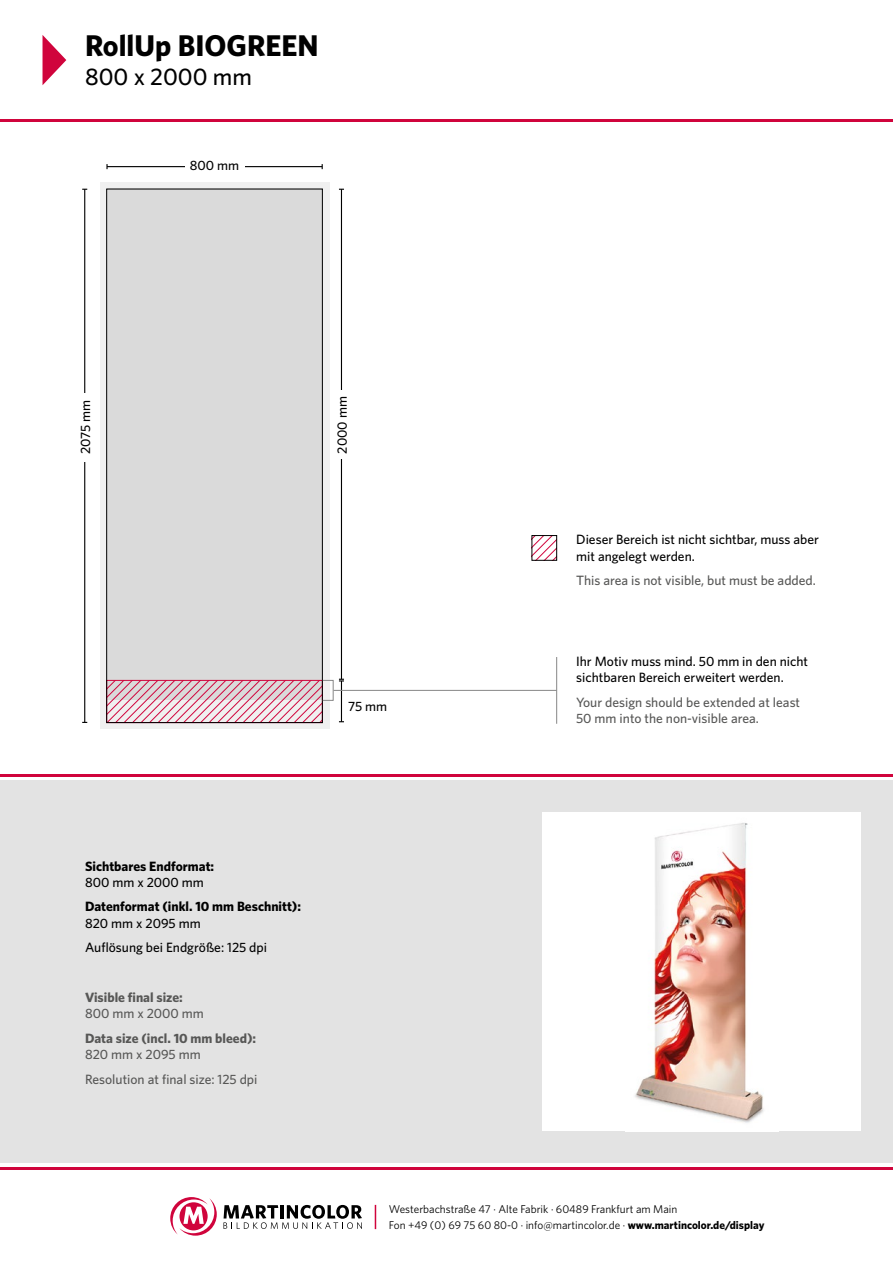
<style>
.page{position:relative;width:893px;height:1263px;background:#fff}
.page>*{position:absolute;margin:0;border:0;box-sizing:border-box;transform-origin:0 0}
.t1{font:700 30px "Whitney";color:#000}
.t2{font:500 24px "Whitney";color:#000}
.t3{font:500 13.5px/16.2px "Whitney";color:#000}
.t4{font:500 13.5px/24.8px "Whitney";color:#575756}
.t5{font:700 13.5px "Whitney";color:#000}
.t6{font:700 13.5px "Whitney";color:#575756}
.t7{font:11.25px/16px "Whitney";color:#000}
.s1{font-weight:700}
</style>
<div class="page">
<div style="left:0;top:780px;width:893px;height:383px;background:#e3e3e3"></div>
<hr style="left:0;top:119px;width:893px;height:2px;background:#d0043c">
<hr style="left:0;top:774px;width:893px;height:2px;background:#d0043c">
<hr style="left:0;top:1167px;width:893px;height:2px;background:#d0043c">
<svg style="left:223px;top:1205px;width:139px;height:24px"></svg>
<svg style="left:170px;top:1197px;width:47px;height:38px"></svg>
<svg style="left:375px;top:1205px;width:1px;height:24px"></svg>
<div style="left:542px;top:812px;width:319px;height:319px;background:#fff"></div>
<img style="left:635px;top:823px;width:129px;height:300px">
<svg style="left:43px;top:35px;width:23px;height:50px"></svg>
<hr style="left:107px;top:166px;width:215px;height:1px;background:#000">
<div style="left:185px;top:156px;width:59px;height:16px;background:#fff"></div>
<div style="left:100px;top:182px;width:229px;height:547px;background:#f0f0f0"></div>
<div style="left:107px;top:188px;width:215px;height:512px;background:#dadada"></div>
<svg style="left:108px;top:682px;width:213px;height:39px"></svg>
<div style="left:106px;top:680px;width:217px;height:43px;border:1px solid #d0043c"></div>
<svg style="left:533px;top:537px;width:22px;height:22px"></svg>
<div style="left:531px;top:535px;width:26px;height:26px;border:1px solid #000"></div>
<hr style="left:84px;top:189px;width:1px;height:533px;background:#000">
<hr style="left:341px;top:189px;width:1px;height:490px;background:#000">
<div style="left:334px;top:391px;width:15px;height:68px;background:#fff"></div>
<div style="left:77px;top:393px;width:16px;height:68px;background:#fff"></div>
<div style="left:106px;top:189px;width:217px;height:534px;border:1px solid #000"></div>
<hr style="left:341px;top:681px;width:1px;height:41px;background:#000">
<div style="left:322px;top:680px;width:12px;height:21px;border:1px solid #878787"></div>
<hr style="left:334px;top:690px;width:223px;height:1px;background:#878787">
<hr style="left:556px;top:657px;width:1px;height:67px;background:#878787">
<h1 class="t1" style="left:85px;top:27px;width:235px">RollUp BIOGREEN</h1>
<h2 class="t2" style="left:85px;top:62px;width:169px">800 x 2000 mm</h2>
<p class="t3" style="left:190px;top:157px;width:51px">800 mm</p>
<p class="t3" style="left:77px;top:454px;width:56px;rotate:-90deg">2075 mm</p>
<p class="t3" style="left:334px;top:453px;width:59px;rotate:-90deg">2000 mm</p>
<p class="t3" style="left:348px;top:697px;width:40px">75 mm</p>
<p class="t5" style="left:85px;top:858px;width:131px">Sichtbares Endformat:</p>
<p class="t3" style="left:85px;top:873px;width:120px">800 mm x 2000 mm</p>
<p class="t5" style="left:85px;top:898px;width:218px">Datenformat (inkl. 10 mm Beschnitt):</p>
<p class="t3" style="left:85px;top:910px;width:184px;line-height:24.8px">820 mm x 2095 mm<br>Auflösung bei Endgröße: 125 dpi</p>
<p class="t6" style="left:85px;top:989px;width:99px">Visible final size:</p>
<p class="t4" style="left:85px;top:1000px;width:120px">800 mm x 2000 mm</p>
<p class="t6" style="left:85px;top:1030px;width:173px">Data size (incl. 10 mm bleed):</p>
<p class="t4" style="left:85px;top:1041px;width:174px">820 mm x 2095 mm<br>Resolution at final size: 125 dpi</p>
<p class="t3" style="left:576px;top:531px;width:244px">Dieser Bereich ist nicht sichtbar, muss aber mit angelegt werden.</p>
<p class="t4" style="left:576px;top:568px;width:241px">This area is not visible, but must be added.</p>
<p class="t3" style="left:576px;top:653px;width:233px">Ihr Motiv muss mind. 50 mm in den nicht sichtbaren Bereich erweitert werden.</p>
<p class="t4" style="left:576px;top:694px;width:225px;line-height:16.2px">Your design should be extended at least<br>50 mm into the non-visible area.</p>
<p class="t7" style="left:389px;top:1200px;width:377px">Westerbachstraße 47 · Alte Fabrik · 60489 Frankfurt am Main<br>Fon +49 (0) 69 75 60 80-0 · info@martincolor.de · <span class="s1">www.martincolor.de/display</span></p>
</div>
